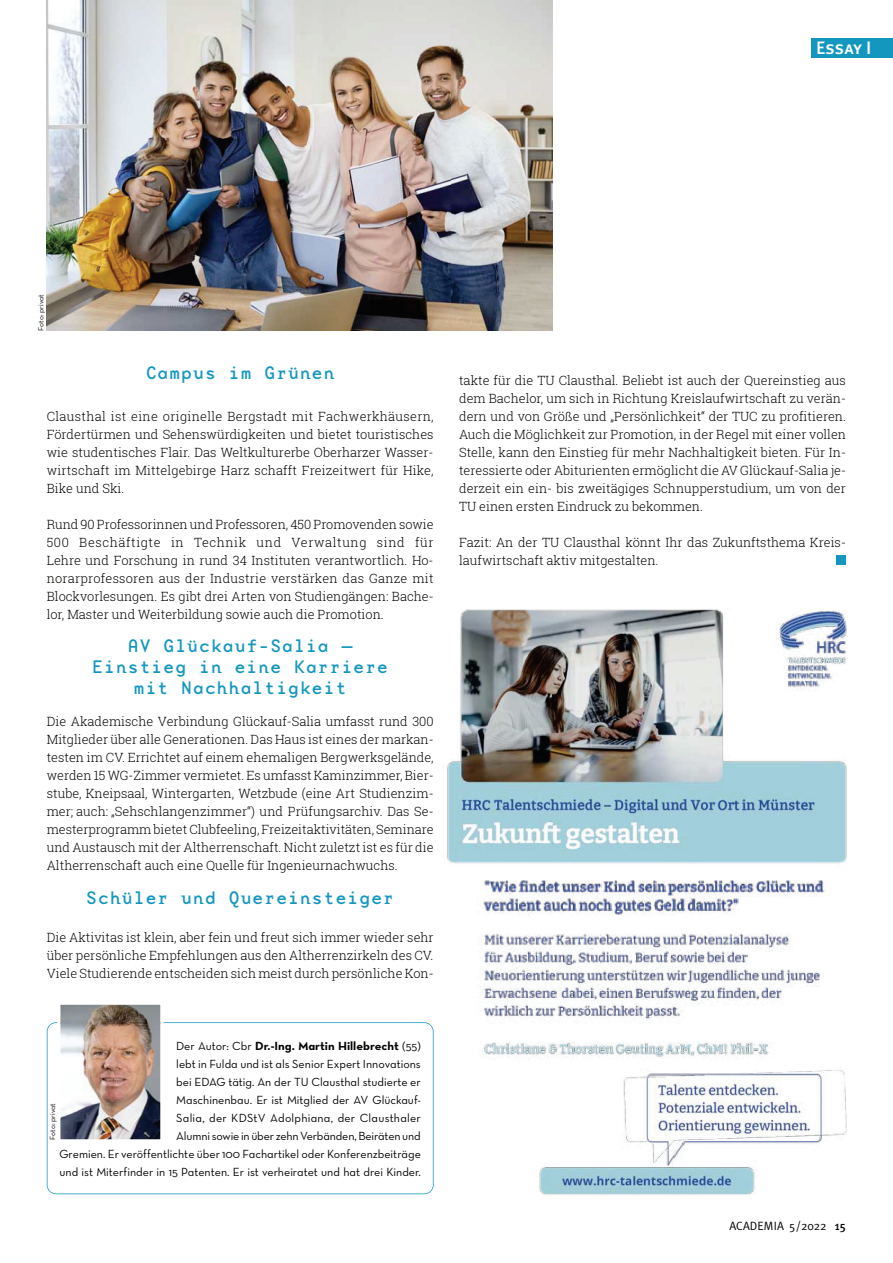
<style>
.page{position:relative;width:893px;height:1263px;background:#fff}
.page>*{position:absolute;margin:0;border:0;box-sizing:border-box;transform-origin:0 0}
.t1{font:18px/21px "Base Mono Wide Reg";letter-spacing:.06em;color:#1397bf;text-align:center}
.t2{font:18px "Meta Plus Medium Caps";color:#fff}
.t3{font:300 12.75px/18px "Roboto Slab";color:#050604;text-align:justify}
.t4{font:12px/18px "Neutraface Text Book Alt";color:#050604;text-align:right}
.t5{font:12px "Neutraface Text Bold Alt";color:#050604;scale:1.05 1}
.t6{font:12px "Meta Plus";color:#050604}
.t7{font:7.5px "Neutraface Text Book Alt";color:#050604}
.s1{font-family:"Neutraface Text Book Alt"}
.s2{font-weight:500}
</style>
<div class="page">
<div style="left:836px;top:555px;width:10px;height:10px;background:#1397bf"></div>
<div style="left:811px;top:39px;width:82px;height:19px;background:#1397bf"></div>
<img style="left:47px;top:0;width:506px;height:331px">
<img style="left:443px;top:609px;width:404px;height:586px">
<svg style="left:47px;top:1022px;width:387px;height:172px"></svg>
<img style="left:61px;top:1006px;width:99px;height:133px">
<img style="left:61px;top:1022px;width:99px;height:1px">
<div style="left:57px;top:1002px;width:107px;height:141px;border:3px solid #fff"></div>
<h1 class="t2" style="left:816px;top:37px;width:57px">Essay I</h1>
<p class="t7" style="left:38px;top:331px;width:38px;rotate:-90deg">Foto: privat</p>
<h1 class="t1" style="left:146px;top:364px;width:190px">Campus im Grünen</h1>
<p class="t3" style="left:47px;top:407px;width:388px">Clausthal ist eine originelle Bergstadt mit Fachwerkhäusern, Fördertürmen und Sehenswürdigkeiten und bietet touristisches wie studentisches Flair. Das Weltkulturerbe Oberharzer Wasser&shy;wirtschaft im Mittelgebirge Harz schafft Freizeitwert für Hike, Bike und Ski.</p>
<p class="t3" style="left:47px;top:515px;width:388px">Rund 90 Professorinnen und Professoren, 450 Promovenden sowie 500 Beschäftigte in Technik und Verwaltung sind für Lehre und Forschung in rund 34 Instituten verantwortlich. Ho - norarprofessoren aus der Industrie verstärken das Ganze mit Blockvorlesungen. Es gibt drei Arten von Studiengängen: Bache&shy;lor, Master und Weiterbildung sowie auch die Promotion.</p>
<h1 class="t1" style="left:92px;top:637px;width:297px">AV Glückauf-Salia –<br>Einstieg in eine Karriere mit Nachhaltigkeit</h1>
<p class="t3" style="left:47px;top:713px;width:388px">Die Akademische Verbindung Glückauf-Salia umfasst rund 300<br>Mitglieder über alle Generationen. Das Haus ist eines der markan&shy;testen im CV. Errichtet auf einem ehemaligen Bergwerksgelände, werden 15 WG-Zimmer vermietet. Es umfasst Kaminzimmer, Bier&shy;stube, Kneipsaal, Wintergarten, Wetzbude (eine Art Studienzim&shy;mer; auch: „Sehschlangenzimmer“) und Prüfungsarchiv. Das Se&shy;mesterprogramm bietet Clubfeeling, Freizeitaktivitäten, Seminare und Austausch mit der Altherrenschaft. Nicht zuletzt ist es für die Altherrenschaft auch eine Quelle für Ingenieur nachwuchs.</p>
<h1 class="t1" style="left:86px;top:889px;width:309px">Schüler und Quereinsteiger</h1>
<p class="t3" style="left:47px;top:928px;width:388px">Die Aktivitas ist klein, aber fein und freut sich immer wieder sehr über persönliche Empfehlungen aus den Altherrenzirkeln des CV.<br>Viele Studierende entscheiden sich meist durch persönliche Kon-</p>
<p class="t5" style="left:176px;top:1039px;width:234px"><span class="s1">Der Autor: Cbr</span> Dr.-Ing. Martin Hillebrecht <span class="s1">(55)</span></p>
<p class="t4" style="left:60px;top:1056px;width:363px">lebt in Fulda und ist als Senior Expert Innovations<br>bei EDAG tätig. An der TU Clausthal studierte er<br>Maschinenbau. Er ist Mitglied der AV Glückauf-<br>Salia, der KDStV Adolphiana, der Clausthaler<br>Alumni sowie in über zehn Verbänden, Beiräten und<br>Gremien. Er veröffentlichte über 100 Fachartikel oder Konferenzbeiträge und ist Miterfinder in 15 Patenten. Er ist verheiratet und hat drei Kinder.</p>
<p class="t7" style="left:50px;top:1140px;width:38px;rotate:-90deg">Foto: privat</p>
<p class="t3" style="left:459px;top:371px;width:388px">takte für die TU Clausthal. Beliebt ist auch der Quereinstieg aus dem Bachelor, um sich in Richtung Kreislaufwirtschaft zu verän&shy;dern und von Größe und „Persönlichkeit“ der TUC zu profitieren.<br>Auch die Möglichkeit zur Promotion, in der Regel mit einer vollen Stelle, kann den Einstieg für mehr Nachhaltigkeit bieten. Für In&shy;teressierte oder Abiturienten ermöglicht die AV Glückauf-Salia je&shy;derzeit ein ein- bis zweitägiges Schnupperstudium, um von der TU einen ersten Eindruck zu bekommen.</p>
<p class="t3" style="left:459px;top:533px;width:388px">Fazit: An der TU Clausthal könnt Ihr das Zukunftsthema Kreis&shy;laufwirtschaft aktiv mitgestalten.</p>
<p class="t6" style="left:729px;top:1222px;width:118px">ACADEMIA 5/2022 <span class="s2">15</span></p>
</div>
